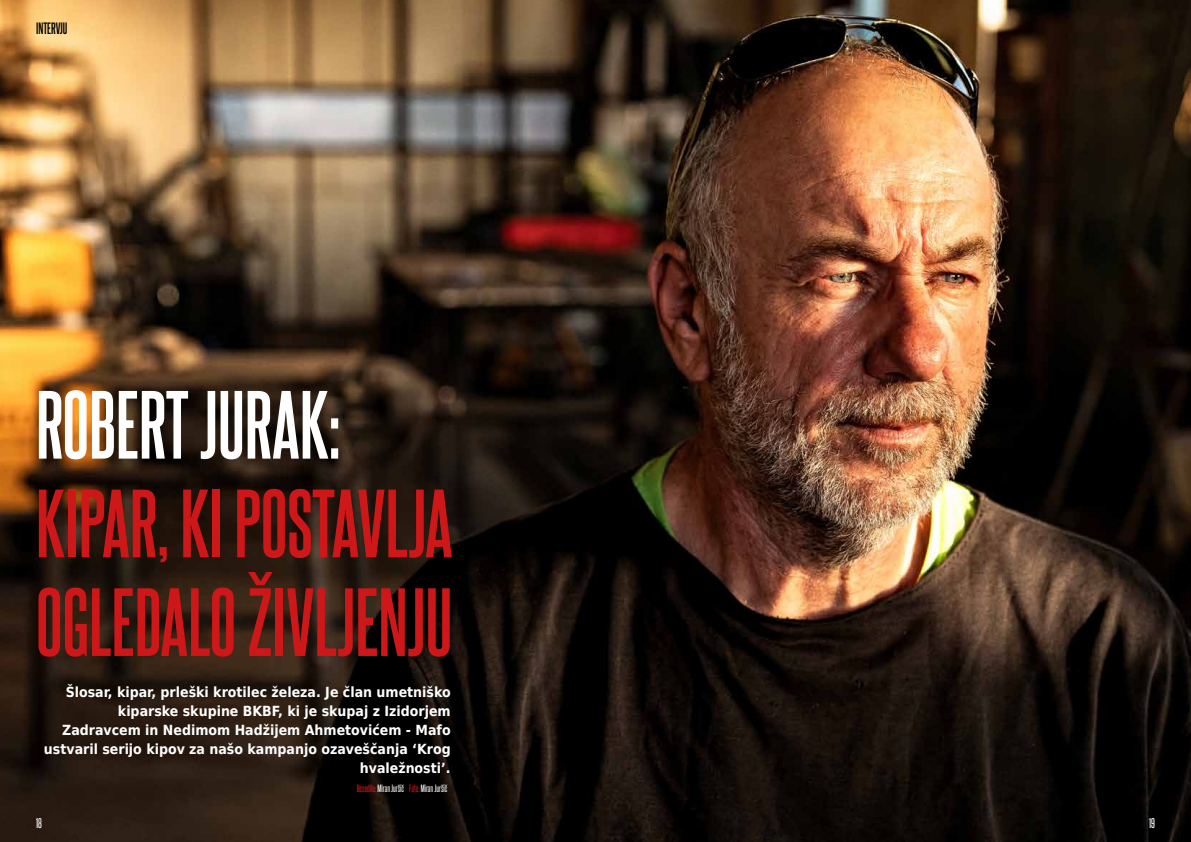
<style>
.page{position:relative;width:1191px;height:842px;background:#fff}
.page>*{position:absolute;margin:0;border:0;box-sizing:border-box;transform-origin:0 0}
.t1{font:700 82.2px/98.7px "Steelfish Rg";color:#cd1719}
.t2{font:700 82.2px "Steelfish Rg";color:#fff}
.t3{font:700 14px/19px "DejaVu Sans Condensed";color:#fff;text-align:right}
.t4{font:700 14px "Steelfish Rg";color:#000}
.t5{font:12px "Steelfish Rg";color:#fff}
.t6{font:9px "Steelfish Rg";color:#fff}
.s1{color:#cd1719}
</style>
<div class="page">
<img style="left:0;top:0;width:1191px;height:842px">
<p class="t4" style="left:36px;top:19px;width:33px">INTERVJU</p>
<h1 class="t2" style="left:36px;top:366px;width:306px">ROBERT JURAK:</h1>
<h1 class="t1" style="left:36px;top:468px;width:418px">KIPAR, KI POSTAVLJA<br>OGLEDALO ŽIVLJENJU</h1>
<p class="t3" style="left:44px;top:682px;width:408px">Šlosar, kipar, prleški krotilec železa. Je član umetniško kiparske skupine BKBF, ki je skupaj z Izidorjem Zadravcem in Nedimom Hadžijem Ahmetovićem - Mafo ustvaril serijo kipov za našo kampanjo ozaveščanja ‘Krog hvaležnosti’.</p>
<p class="t6" style="left:357px;top:782px;width:92px"><span class="s1">Besedilo:</span> Miran Juršič <span class="s1">Foto:</span> Miran Juršič</p>
<p class="t5" style="left:36px;top:815px;width:7px">18</p>
<p class="t5" style="left:1149px;top:815px;width:7px">19</p>
</div>
